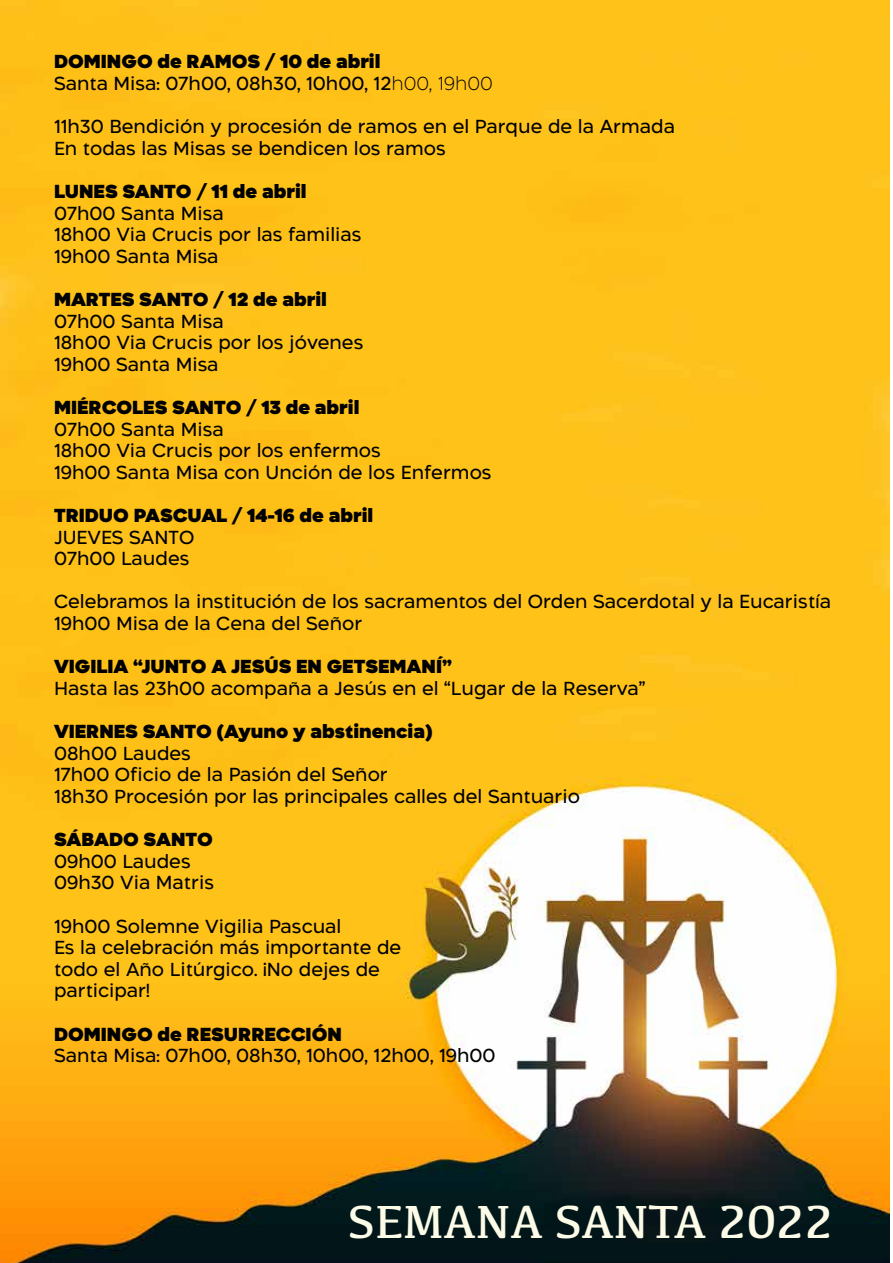
<style>
.page{position:relative;width:893px;height:1263px;background:#fff}
.page>*{position:absolute;margin:0;border:0;box-sizing:border-box;transform-origin:0 0}
.t1{font:48px "Kefa";color:#fcfbe8}
.t2{font:18px/21.6px "Aftika";color:#000}
.t3{font:900 18px "Aftika";color:#000}
.s1{font-weight:900}
.s2{font-weight:200}
</style>
<div class="page">
<img style="left:0;top:0;width:889px;height:1263px">
<p class="t2" style="left:54px;top:52px;width:440px"><span class="s1">DOMINGO de RAMOS / 10 de abril<br></span>Santa Misa: 07h00, 08h30, 10h00, 12<span class="s2">h00, 19h00</span></p>
<p class="t2" style="left:54px;top:117px;width:623px">11h30 Bendición y procesión de ramos en el Parque de la Armada<br>En todas las Misas se bendicen los ramos</p>
<p class="t3" style="left:54px;top:180px;width:254px">LUNES SANTO / 11 de abril</p>
<p class="t2" style="left:54px;top:203px;width:309px">07h00 Santa Misa<br>18h00 Via Crucis por las familias<br>19h00 Santa Misa</p>
<p class="t3" style="left:54px;top:288px;width:274px">MARTES SANTO / 12 de abril</p>
<p class="t2" style="left:54px;top:311px;width:311px">07h00 Santa Misa<br>18h00 Via Crucis por los jóvenes<br>19h00 Santa Misa</p>
<p class="t3" style="left:54px;top:396px;width:307px">MIÉRCOLES SANTO / 13 de abril</p>
<p class="t2" style="left:54px;top:419px;width:439px">07h00 Santa Misa<br>18h00 Via Crucis por los enfermos<br>19h00 Santa Misa con Unción de los Enfermos</p>
<p class="t3" style="left:54px;top:504px;width:321px">TRIDUO PASCUAL / 14-16 de abril</p>
<p class="t2" style="left:54px;top:527px;width:142px">JUEVES SANTO<br>07h00 Laudes</p>
<p class="t2" style="left:54px;top:592px;width:779px">Celebramos la institución de los sacramentos del Orden Sacerdotal y la Eucaristía<br>19h00 Misa de la Cena del Señor</p>
<p class="t3" style="left:54px;top:655px;width:400px">VIGILIA “JUNTO A JESÚS EN GETSEMANÍ”</p>
<p class="t2" style="left:54px;top:678px;width:593px">Hasta las 23h00 acompaña a Jesús en el “Lugar de la Reserva”</p>
<p class="t3" style="left:54px;top:720px;width:380px">VIERNES SANTO (Ayuno y abstinencia)</p>
<p class="t2" style="left:54px;top:743px;width:528px">08h00 Laudes<br>17h00 Oficio de la Pasión del Señor<br>18h30 Procesión por las principales calles del Santuario</p>
<p class="t3" style="left:54px;top:828px;width:160px">SÁBADO SANTO</p>
<p class="t2" style="left:54px;top:851px;width:162px">09h00 Laudes<br>09h30 Via Matris</p>
<p class="t2" style="left:54px;top:916px;width:349px">19h00 Solemne Vigilia Pascual<br>Es la celebración más importante de todo el Año Litúrgico. ¡No dejes de participar!</p>
<p class="t3" style="left:54px;top:1022px;width:289px">DOMINGO de RESURRECCIÓN</p>
<p class="t2" style="left:54px;top:1046px;width:443px">Santa Misa: 07h00, 08h30, 10h00, 12h00, 19h00</p>
<h1 class="t1" style="left:348px;top:1192px;width:487px">SEMANA SANTA 2022</h1>
</div>
